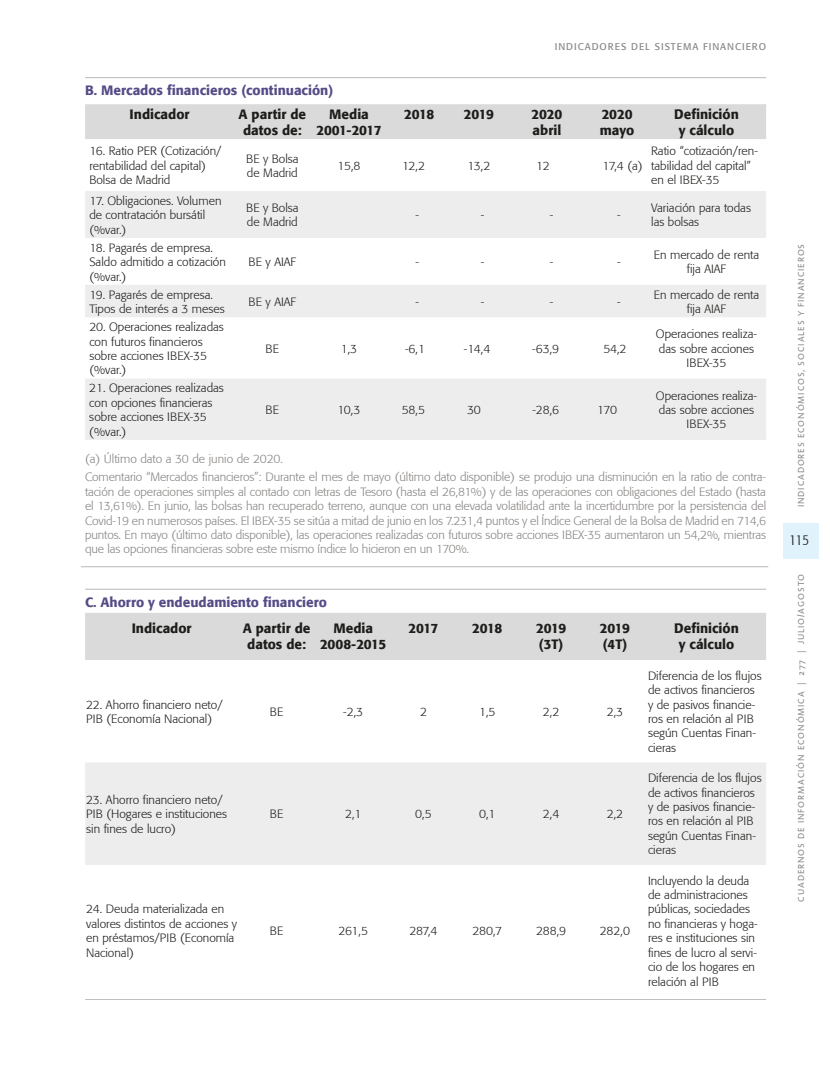
<style>
.page{position:relative;width:830px;height:1085px;background:#fff}
.page>*{position:absolute;margin:0;border:0;box-sizing:border-box;transform-origin:0 0}
.t1{font:300 condensed 15px "Formata";color:#1d1d1b}
.t2{font:500 13.5px/16.2px "Formata";color:#1d1d1b;text-align:center}
.t3{font:500 13.5px "Formata";color:#564b87}
.t4{font:300 12px/14.4px "Formata";color:#1d1d1b}
.t5{font:300 12px/14.4px "Formata";letter-spacing:-.01em;color:#878482}
.t6{font:9.75px "Formata";letter-spacing:.1em;color:#878787}
.t7{font:9px "Linotype Aroma";letter-spacing:.1em;color:#878787}
</style>
<div class="page">
<div style="left:783px;top:523px;width:35px;height:35px;background:#e0f2fc"></div>
<hr style="left:81px;top:566px;width:686px;height:1px;background:#c2bebd">
<hr style="left:85px;top:588px;width:680px;height:1px;background:#c2bebd">
<div style="left:85px;top:104px;width:680px;height:35px;background:#dadada"></div>
<svg style="left:85px;top:191px;width:680px;height:249px;fill:#ededed"></svg>
<div style="left:85px;top:613px;width:680px;height:47px;background:#dadada"></div>
<div style="left:85px;top:763px;width:680px;height:101px;background:#ededed"></div>
<hr style="left:85px;top:998px;width:680px;height:1px;background:#c2bebd">
<hr style="left:85px;top:77px;width:680px;height:1px;background:#c2bebd">
<p class="t3" style="left:85px;top:82px;width:249px">B. Mercados financieros (continuación)</p>
<p class="t6" style="left:554px;top:40px;width:213px">INDICADORES DEL SISTEMA FINANCIERO</p>
<p class="t2" style="left:129px;top:106px;width:61px">Indicador</p>
<p class="t2" style="left:238px;top:106px;width:69px">A partir de datos de:</p>
<p class="t2" style="left:316px;top:106px;width:66px">Media<br>2001-2017</p>
<p class="t2" style="left:404px;top:106px;width:32px">2018</p>
<p class="t2" style="left:463px;top:106px;width:32px">2019</p>
<p class="t2" style="left:531px;top:106px;width:32px;text-align:left">2020 abril</p>
<p class="t2" style="left:599px;top:106px;width:36px;text-align:left">2020 mayo</p>
<p class="t2" style="left:673px;top:106px;width:66px">Definición y cálculo</p>
<p class="t4" style="left:89px;top:144px;width:134px">16. Ratio PER (Cotización/ rentabilidad del capital)<br>Bolsa de Madrid</p>
<p class="t4" style="left:246px;top:151px;width:54px">BE y Bolsa de Madrid</p>
<p class="t4" style="left:337px;top:158px;width:24px">15,8</p>
<p class="t4" style="left:402px;top:158px;width:24px">12,2</p>
<p class="t4" style="left:467px;top:158px;width:24px">13,2</p>
<p class="t4" style="left:536px;top:158px;width:15px">12</p>
<p class="t4" style="left:602px;top:158px;width:42px">17,4 (a)</p>
<p class="t4" style="left:651px;top:144px;width:108px">Ratio “cotización/ren&shy;tabilidad del capital” en el IBEX-35</p>
<p class="t4" style="left:89px;top:193px;width:134px">17. Obligaciones. Volumen de contratación bursátil (%var.)</p>
<p class="t4" style="left:246px;top:201px;width:54px">BE y Bolsa de Madrid</p>
<p class="t4" style="left:415px;top:208px;width:5px">-</p>
<p class="t4" style="left:480px;top:208px;width:5px">-</p>
<p class="t4" style="left:549px;top:208px;width:5px">-</p>
<p class="t4" style="left:616px;top:208px;width:5px">-</p>
<p class="t4" style="left:89px;top:240px;width:138px">18. Pagarés de empresa.<br>Saldo admitido a cotización (%var.)</p>
<p class="t4" style="left:248px;top:255px;width:49px">BE y AIAF</p>
<p class="t4" style="left:415px;top:255px;width:5px">-</p>
<p class="t4" style="left:480px;top:255px;width:5px">-</p>
<p class="t4" style="left:549px;top:255px;width:5px">-</p>
<p class="t4" style="left:616px;top:255px;width:5px">-</p>
<p class="t4" style="left:89px;top:287px;width:137px">19. Pagarés de empresa.<br>Tipos de interés a 3 meses</p>
<p class="t4" style="left:248px;top:294px;width:49px">BE y AIAF</p>
<p class="t4" style="left:415px;top:294px;width:5px">-</p>
<p class="t4" style="left:480px;top:294px;width:5px">-</p>
<p class="t4" style="left:549px;top:294px;width:5px">-</p>
<p class="t4" style="left:616px;top:294px;width:5px">-</p>
<p class="t4" style="left:89px;top:320px;width:136px">20. Operaciones realizadas con futuros financieros sobre acciones IBEX-35 (%var.)</p>
<p class="t4" style="left:265px;top:341px;width:15px">BE</p>
<p class="t4" style="left:340px;top:341px;width:18px">1,3</p>
<p class="t4" style="left:405px;top:341px;width:21px">-6,1</p>
<p class="t4" style="left:463px;top:341px;width:28px">-14,4</p>
<p class="t4" style="left:532px;top:341px;width:28px">-63,9</p>
<p class="t4" style="left:603px;top:341px;width:25px">54,2</p>
<p class="t4" style="left:651px;top:201px;width:101px">Variación para todas las bolsas</p>
<p class="t4" style="left:653px;top:247px;width:107px;text-align:center">En mercado de renta fija AIAF</p>
<p class="t4" style="left:653px;top:287px;width:107px;text-align:center">En mercado de renta fija AIAF</p>
<p class="t4" style="left:655px;top:327px;width:103px;text-align:center">Operaciones realiza&shy;das sobre acciones<br>IBEX-35</p>
<p class="t4" style="left:89px;top:381px;width:136px">21. Operaciones realizadas con opciones financieras sobre acciones IBEX-35 (%var.)</p>
<p class="t4" style="left:655px;top:388px;width:103px;text-align:center">Operaciones realiza&shy;das sobre acciones<br>IBEX-35</p>
<p class="t5" style="left:85px;top:449px;width:682px;line-height:18.6px">(a) Último dato a 30 de junio de 2020.<br>Comentario “Mercados financieros”: Durante el mes de mayo (último dato disponible) se produjo una disminución en la ratio de contra-</p>
<p class="t5" style="left:85px;top:484px;width:682px;text-align:justify">tación de operaciones simples al contado con letras de Tesoro (hasta el 26,81%) y de las operaciones con obligaciones del Estado (hasta el 13,61%). En junio, las bolsas han recuperado terreno, aunque con una elevada volatilidad ante la incertidumbre por la persistencia del Covid-19 en numerosos países. El IBEX-35 se sitúa a mitad de junio en los 7.231,4 puntos y el Índice General de la Bolsa de Madrid en 714,6 puntos. En mayo (último dato disponible), las operaciones realizadas con futuros sobre acciones IBEX-35 aumentaron un 54,2%, mientras que las opciones financieras sobre este mismo índice lo hicieron en un 170%.</p>
<p class="t3" style="left:85px;top:593px;width:243px">C. Ahorro y endeudamiento financiero</p>
<p class="t2" style="left:132px;top:620px;width:61px">Indicador</p>
<p class="t2" style="left:243px;top:620px;width:69px">A partir de datos de:</p>
<p class="t2" style="left:320px;top:620px;width:68px">Media<br>2008-2015</p>
<p class="t2" style="left:408px;top:620px;width:31px">2017</p>
<p class="t2" style="left:472px;top:620px;width:32px">2018</p>
<p class="t2" style="left:536px;top:620px;width:32px;text-align:left">2019 (3T)</p>
<p class="t2" style="left:599px;top:620px;width:32px;text-align:left">2019 (4T)</p>
<p class="t2" style="left:673px;top:620px;width:66px">Definición y cálculo</p>
<p class="t4" style="left:265px;top:402px;width:15px">BE</p>
<p class="t4" style="left:337px;top:402px;width:24px">10,3</p>
<p class="t4" style="left:401px;top:402px;width:25px">58,5</p>
<p class="t4" style="left:467px;top:402px;width:15px">30</p>
<p class="t4" style="left:532px;top:402px;width:28px">-28,6</p>
<p class="t4" style="left:596px;top:402px;width:22px">170</p>
<p class="t4" style="left:86px;top:697px;width:138px">22. Ahorro financiero neto/<br>PIB (Economía Nacional)</p>
<p class="t4" style="left:270px;top:704px;width:15px">BE</p>
<p class="t4" style="left:343px;top:704px;width:21px">-2,3</p>
<p class="t4" style="left:420px;top:704px;width:8px">2</p>
<p class="t4" style="left:479px;top:704px;width:18px">1,5</p>
<p class="t4" style="left:542px;top:704px;width:18px">2,2</p>
<p class="t4" style="left:606px;top:704px;width:18px">2,3</p>
<p class="t4" style="left:86px;top:792px;width:142px">23. Ahorro financiero neto/<br>PIB (Hogares e instituciones sin fines de lucro)</p>
<p class="t4" style="left:86px;top:902px;width:152px">24. Deuda materializada en valores distintos de acciones y en préstamos/PIB (Economía<br>Nacional)</p>
<p class="t4" style="left:270px;top:806px;width:15px">BE</p>
<p class="t4" style="left:345px;top:806px;width:18px">2,1</p>
<p class="t4" style="left:415px;top:806px;width:18px">0,5</p>
<p class="t4" style="left:479px;top:806px;width:18px">0,1</p>
<p class="t4" style="left:542px;top:806px;width:18px">2,4</p>
<p class="t4" style="left:606px;top:806px;width:18px">2,2</p>
<p class="t4" style="left:270px;top:923px;width:15px">BE</p>
<p class="t4" style="left:338px;top:923px;width:31px">261,5</p>
<p class="t4" style="left:409px;top:923px;width:30px">287,4</p>
<p class="t4" style="left:472px;top:923px;width:31px">280,7</p>
<p class="t4" style="left:535px;top:923px;width:32px">288,9</p>
<p class="t4" style="left:599px;top:923px;width:32px">282,0</p>
<p class="t4" style="left:647px;top:668px;width:115px">Diferencia de los flujos de activos financieros y de pasivos financie&shy;ros en relación al PIB según Cuentas Finan&shy;cieras</p>
<p class="t4" style="left:647px;top:770px;width:115px">Diferencia de los flujos de activos financieros y de pasivos financie&shy;ros en relación al PIB según Cuentas Finan&shy;cieras</p>
<p class="t4" style="left:647px;top:873px;width:111px">Incluyendo la deuda de administraciones públicas, sociedades no financieras y hoga&shy;res e instituciones sin fines de lucro al servi&shy;cio de los hogares en relación al PIB</p>
<p class="t7" style="left:794px;top:507px;width:265px;rotate:-90deg">INDICADORES ECONÓMICOS, SOCIALES Y FINANCIEROS</p>
<p class="t1" style="left:789px;top:531px;width:21px">115</p>
<p class="t7" style="left:794px;top:901px;width:329px;rotate:-90deg">CUADERNOS DE INFORMACIÓN ECONÓMICA | 277 | JULIO/AGOSTO</p>
</div>
